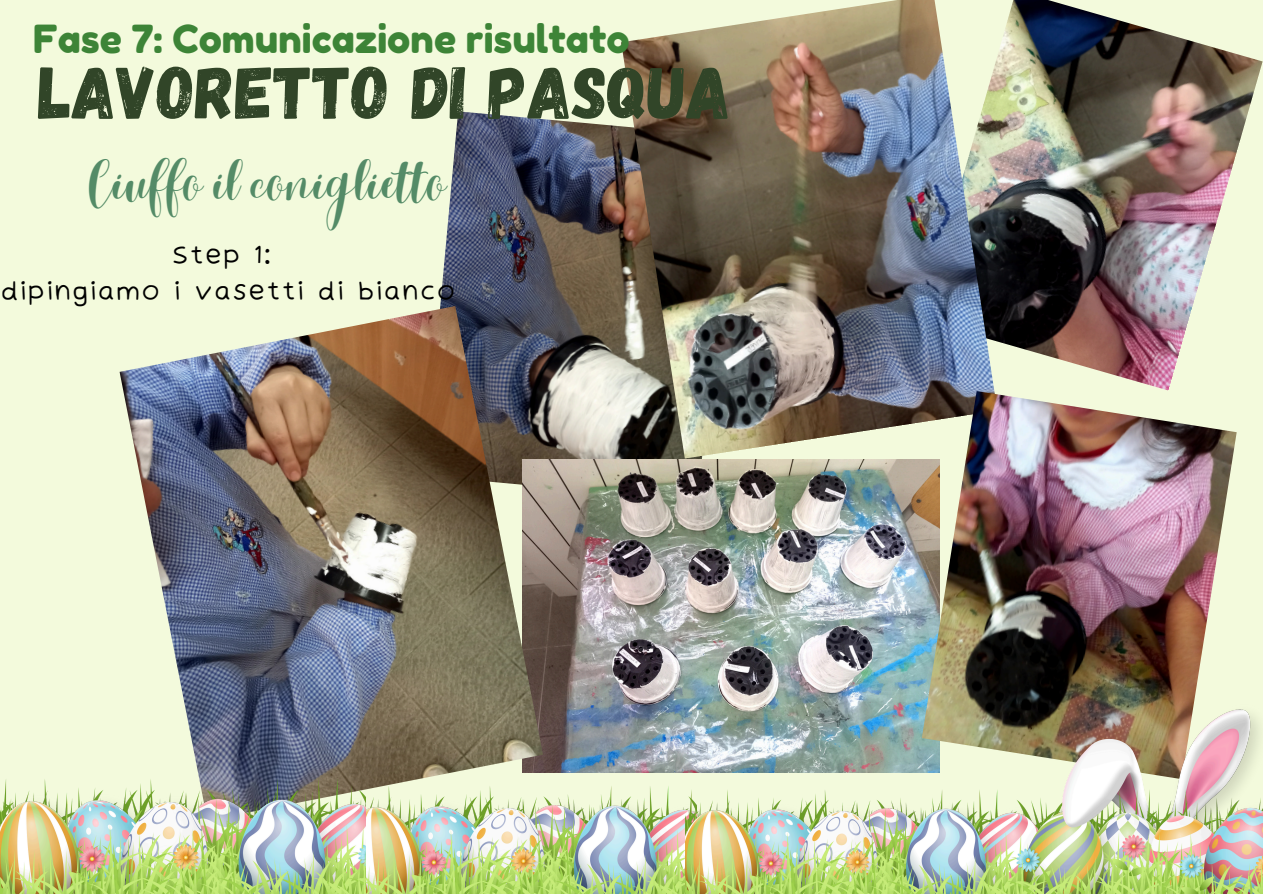
<style>
.page{position:relative;width:1263px;height:894px;background:#fff}
.page>*{position:absolute;margin:0;border:0;box-sizing:border-box;transform-origin:0 0}
.t1{font:73.8px "Gagalin";color:#314528}
.t2{font:300 43.5px "Best";color:#548b67}
.t3{font:38.7px "Fredoka One";color:#3d8437}
.t4{font:25.5px "Irene Florentina";color:#000}
</style>
<div class="page">
<div style="left:0;top:0;width:1263px;height:893px;background:#f3fadc"></div>
<img style="left:440px;top:111px;width:262px;height:348px">
<img style="left:997px;top:0;width:266px;height:390px">
<img style="left:543px;top:459px;width:379px;height:244px">
<img style="left:621px;top:0;width:376px;height:458px">
<img style="left:922px;top:391px;width:315px;height:312px">
<img style="left:120px;top:306px;width:423px;height:390px">
<img style="left:366px;top:696px;width:330px;height:197px">
<img style="left:686px;top:703px;width:577px;height:190px">
<img style="left:0;top:685px;width:366px;height:208px">
<p class="t3" style="left:33px;top:15px;width:598px">Fase 7: Comunicazione risultato</p>
<p class="t1" style="left:39px;top:45px;width:694px">LAVORETTO DI PASQUA</p>
<p class="t2" style="left:89px;top:157px;width:359px">Ciuffo il coniglietto</p>
<p class="t4" style="left:171px;top:239px;width:102px">Step 1:</p>
<p class="t4" style="left:0;top:274px;width:457px">dipingiamo i vasetti di bianco</p>
</div>
